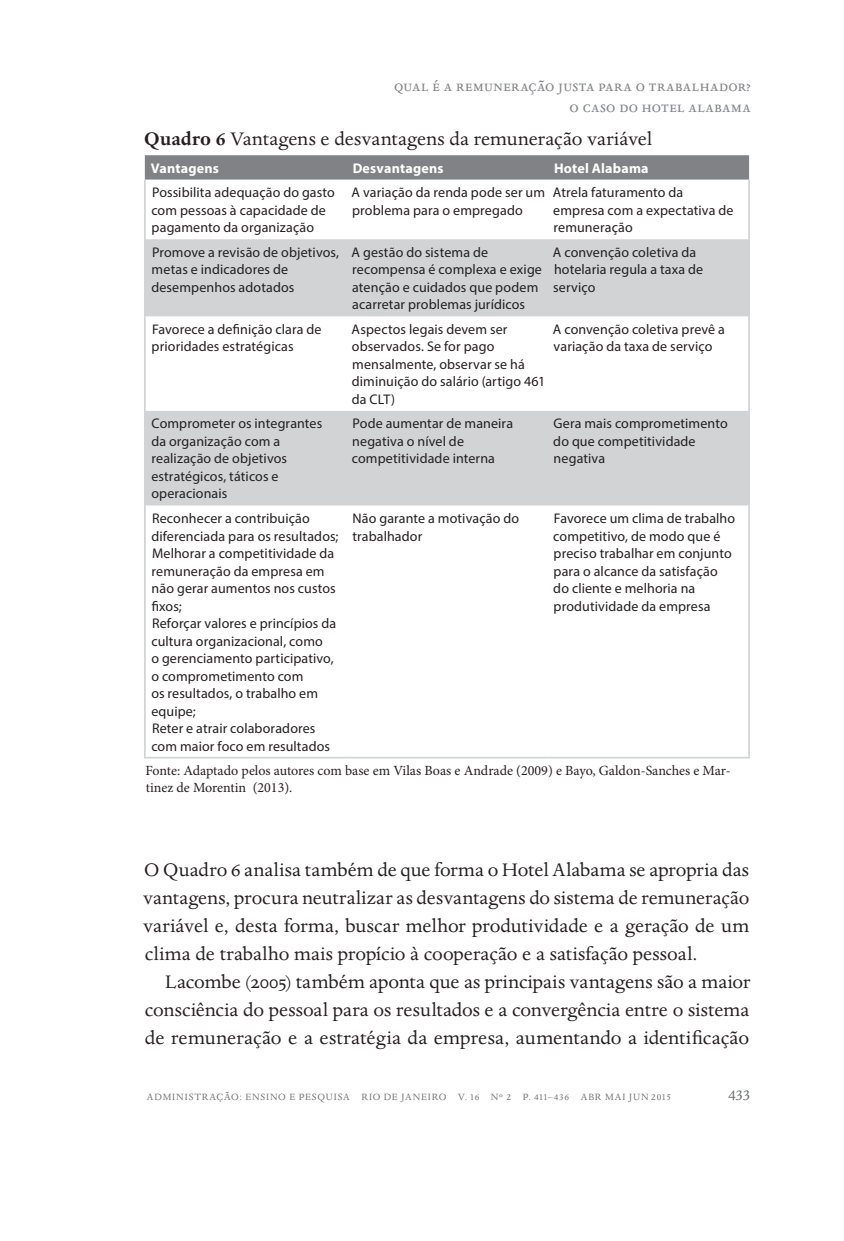
<style>
.page{position:relative;width:844px;height:1241px;background:#fff}
.page>*{position:absolute;margin:0;border:0;box-sizing:border-box;transform-origin:0 0}
._0000_Corpo__1{font:21px/28px "Dante MT Std";letter-spacing:.005em;color:#231f20;text-align:justify}
._0000_Corpo{font:21px/28px "Dante MT Std";letter-spacing:.005em;color:#231f20;text-align:justify}
._3000_Título_da_Figu{font:21px "Dante MT Std";color:#231f20}
.t1{font:17.5px/21px "Dante MT Std";letter-spacing:.025em;color:#808285;text-align:right}
.t2{font:17.5px "Dante MT Std";color:#6d6f71}
._0000_Tabela{font:14px/17.5px "Myriad Pro";letter-spacing:.01em;color:#231f20}
._0000_LEGENDA{font:14px/16.8px "Minion Pro";color:#231f20}
._0000_Tabela_Header{font:700 14px "Myriad Pro";letter-spacing:.015em;color:#fff}
.t3{font:10.5px "Dante MT Std";letter-spacing:.08em;color:#6d6f71}
.s1{font-weight:700}
</style>
<div class="page">
<svg style="left:145px;top:155px;width:603px;height:25px;background:#838588"></svg>
<svg style="left:146px;top:239px;width:602px;height:266px;fill:#d1d3d4"></svg>
<hr style="left:144px;top:505px;width:2px;height:251px;background:#d1d3d4">
<hr style="left:144px;top:756px;width:202px;height:2px;background:#d1d3d4">
<hr style="left:144px;top:180px;width:2px;height:59px;background:#d1d3d4">
<hr style="left:144px;top:239px;width:2px;height:77px;background:#d1d3d4">
<hr style="left:144px;top:316px;width:2px;height:95px;background:#d1d3d4">
<hr style="left:144px;top:411px;width:2px;height:94px;background:#d1d3d4">
<hr style="left:346px;top:756px;width:201px;height:2px;background:#d1d3d4">
<hr style="left:748px;top:505px;width:1px;height:251px;background:#d1d3d4">
<hr style="left:547px;top:756px;width:202px;height:2px;background:#d1d3d4">
<hr style="left:748px;top:180px;width:1px;height:59px;background:#d1d3d4">
<hr style="left:748px;top:239px;width:1px;height:77px;background:#d1d3d4">
<hr style="left:748px;top:316px;width:1px;height:95px;background:#d1d3d4">
<hr style="left:748px;top:411px;width:1px;height:94px;background:#d1d3d4">
<p class="t1" style="left:394px;top:75px;width:358px">qual é a remuneração justa para o trabalhador? o caso do hotel alabama</p>
<p class="_3000_Título_da_Figu" style="left:144px;top:126px;width:509px"><span class="s1">Quadro 6</span> Vantagens e desvantagens da remuneração variável</p>
<p class="_0000_Tabela_Header" style="left:151px;top:159px;width:69px">Vantagens</p>
<p class="_0000_Tabela_Header" style="left:352px;top:159px;width:92px">Desvantagens</p>
<p class="_0000_Tabela_Header" style="left:554px;top:159px;width:96px">Hotel Alabama</p>
<p class="_0000_Tabela" style="left:151px;top:183px;width:185px">Possibilita adequação do gasto com pessoas à capacidade de pagamento da organização</p>
<p class="_0000_Tabela" style="left:351px;top:183px;width:195px">A variação da renda pode ser um problema para o empregado</p>
<p class="_0000_Tabela" style="left:553px;top:183px;width:182px">Atrela faturamento da empresa com a expectativa de remuneração</p>
<p class="_0000_Tabela" style="left:151px;top:243px;width:189px">Promove a revisão de objetivos, metas e indicadores de desempenhos adotados</p>
<p class="_0000_Tabela" style="left:351px;top:243px;width:192px">A gestão do sistema de recompensa é complexa e exige atenção e cuidados que podem acarretar problemas jurídicos</p>
<p class="_0000_Tabela" style="left:553px;top:243px;width:152px">A convenção coletiva da hotelaria regula a taxa de serviço</p>
<p class="_0000_Tabela" style="left:152px;top:320px;width:171px">Favorece a definição clara de prioridades estratégicas</p>
<p class="_0000_Tabela" style="left:351px;top:320px;width:195px">Aspectos legais devem ser observados. Se for pago mensalmente, observar se há diminuição do salário (artigo 461 da CLT)</p>
<p class="_0000_Tabela" style="left:553px;top:320px;width:173px">A convenção coletiva prevê a variação da taxa de serviço</p>
<p class="_0000_Tabela" style="left:151px;top:414px;width:172px">Comprometer os integrantes da organização com a realização de objetivos estratégicos, táticos e operacionais</p>
<p class="_0000_Tabela" style="left:352px;top:414px;width:163px">Pode aumentar de maneira negativa o nível de competitividade interna</p>
<p class="_0000_Tabela" style="left:553px;top:414px;width:176px">Gera mais comprometimento do que competitividade negativa</p>
<p class="_0000_Tabela" style="left:151px;top:509px;width:189px">Reconhecer a contribuição diferenciada para os resultados;</p>
<p class="_0000_Tabela" style="left:152px;top:544px;width:185px">Melhorar a competitividade da remuneração da empresa em não gerar aumentos nos custos fixos;</p>
<p class="_0000_Tabela" style="left:151px;top:614px;width:186px">Reforçar valores e princípios da cultura organizacional, como<br>o gerenciamento participativo, o comprometimento com<br>os resultados, o trabalho em equipe;</p>
<p class="_0000_Tabela" style="left:151px;top:719px;width:180px">Reter e atrair colaboradores com maior foco em resultados</p>
<p class="_0000_Tabela" style="left:352px;top:509px;width:168px">Não garante a motivação do trabalhador</p>
<p class="_0000_Tabela" style="left:553px;top:509px;width:183px">Favorece um clima de trabalho competitivo, de modo que é preciso trabalhar em conjunto para o alcance da satisfação do cliente e melhoria na produtividade da empresa</p>
<p class="_0000_LEGENDA" style="left:145px;top:762px;width:586px">Fonte: Adaptado pelos autores com base em Vilas Boas e Andrade (2009) e Bayo, Galdon-Sanches e Mar&shy;tinez de Morentin (2013).</p>
<p class="_0000_Corpo__1" style="left:143px;top:855px;width:607px">O Quadro 6 analisa também de que forma o Hotel Alabama se apropria das vantagens, procura neutralizar as desvantagens do sistema de remuneração variável e, desta forma, buscar melhor produtividade e a geração de um clima de trabalho mais propício à cooperação e a satisfação pessoal.</p>
<p class="_0000_Corpo" style="left:145px;top:967px;width:607px;text-indent:20px">Lacombe (2005) também aponta que as principais vantagens são a maior consciência do pessoal para os resultados e a convergência entre o sistema de remuneração e a estratégia da empresa, aumentando a identificação</p>
<p class="t3" style="left:147px;top:1090px;width:525px">ADMINISTRAÇÃO: ENSINO E PESQUISA RIO DE JANEIRO V. 16 No 2 P. 411–436 ABR MAI JUN 2015</p>
<p class="t2" style="left:727px;top:1083px;width:24px">433</p>
</div>
